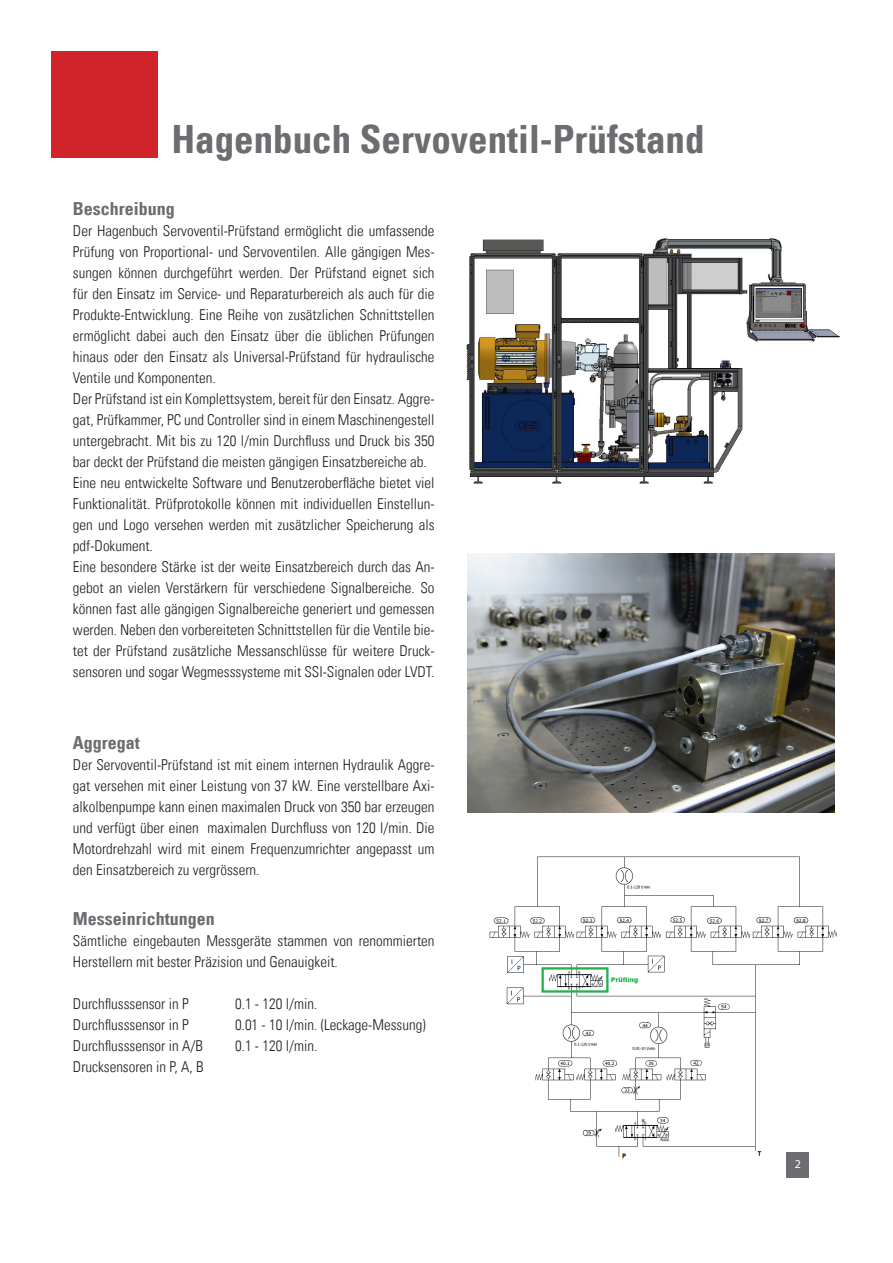
<style>
.page{position:relative;width:893px;height:1263px;background:#fff}
.page>*{position:absolute;margin:0;border:0;box-sizing:border-box;transform-origin:0 0}
.t1{font:39px "Univers Com 67 Bold Cond";color:#6c6d70}
.t2{font:18px "Univers Com 67 Bold Cond";color:#6c6d70}
.t3{font:15px/21px "Univers Com 47 Light Cond";color:#231f20}
.t4{font:12px "Myriad Pro";color:#fff}
</style>
<div class="page">
<div style="left:51px;top:51px;width:106px;height:106px;background:#d1232a"></div>
<img style="left:466px;top:238px;width:374px;height:246px">
<img style="left:468px;top:553px;width:367px;height:259px">
<img style="left:489px;top:856px;width:347px;height:303px">
<div style="left:787px;top:1152px;width:22px;height:26px;background:#6c6d70"></div>
<h1 class="t1" style="left:171px;top:116px;width:535px">Hagenbuch Servoventil-Prüfstand</h1>
<p class="t2" style="left:73px;top:198px;width:103px">Beschreibung</p>
<p class="t3" style="left:73px;top:220px;width:363px">Der Hagenbuch Servoventil-Prüfstand ermöglicht die umfassende Prüfung von Proportional- und Servoventilen. Alle gängigen Mes&shy;sungen können durchgeführt werden. Der Prüfstand eignet sich für den Einsatz im Service- und Reparaturbereich als auch für die Produkte-Entwicklung. Eine Reihe von zusätzlichen Schnittstellen ermöglicht dabei auch den Einsatz über die üblichen Prüfungen hinaus oder den Einsatz als Universal-Prüfstand für hydraulische Ventile und Komponenten.<br>Der Prüfstand ist ein Komplettsystem, bereit für den Einsatz. Aggre&shy;gat, Prüfkammer, PC und Controller sind in einem Maschinengestell untergebracht. Mit bis zu 120 l/min Durchfluss und Druck bis 350 bar deckt der Prüfstand die meisten gängigen Einsatzbereiche ab.<br>Eine neu entwickelte Software und Benutzeroberfläche bietet viel Funktionalität. Prüfprotokolle können mit individuellen Einstellun&shy;gen und Logo versehen werden mit zusätzlicher Speicherung als pdf-Dokument.<br>Eine besondere Stärke ist der weite Einsatzbereich durch das An&shy;gebot an vielen Verstärkern für verschiedene Signalbereiche. So können fast alle gängigen Signalbereiche generiert und gemessen werden. Neben den vorbereiteten Schnittstellen für die Ventile bie&shy;tet der Prüfstand zusätzliche Messanschlüsse für weitere Druck&shy;sensoren und sogar Wegmesssysteme mit SSI-Signalen oder LVDT.</p>
<p class="t2" style="left:73px;top:731px;width:68px">Aggregat</p>
<p class="t3" style="left:73px;top:754px;width:363px;text-align:justify">Der Servoventil-Prüfstand ist mit einem internen Hydraulik Aggre&shy;gat versehen mit einer Leistung von 37 kW. Eine verstellbare Axi&shy;alkolbenpumpe kann einen maximalen Druck von 350 bar erzeugen und verfügt über einen maximalen Durchfluss von 120 l/min. Die Motordrehzahl wird mit einem Frequenzumrichter angepasst um den Einsatzbereich zu vergrössern.</p>
<p class="t2" style="left:73px;top:908px;width:143px">Messeinrichtungen</p>
<p class="t3" style="left:73px;top:930px;width:363px">Sämtliche eingebauten Messgeräte stammen von renommierten<br>Herstellern mit bester Präzision und Genauigkeit.</p>
<p class="t3" style="left:73px;top:993px;width:117px">Durchflusssensor in P</p>
<p class="t3" style="left:235px;top:993px;width:84px">0.1 - 120 l/min.</p>
<p class="t3" style="left:73px;top:1014px;width:117px">Durchflusssensor in P</p>
<p class="t3" style="left:235px;top:1014px;width:192px">0.01 - 10 l/min. (Leckage-Messung)</p>
<p class="t3" style="left:73px;top:1035px;width:131px">Durchflusssensor in A/B</p>
<p class="t3" style="left:235px;top:1035px;width:84px">0.1 - 120 l/min.</p>
<p class="t3" style="left:73px;top:1056px;width:132px">Drucksensoren in P, A, B</p>
<p class="t4" style="left:795px;top:1156px;width:8px">2</p>
</div>
